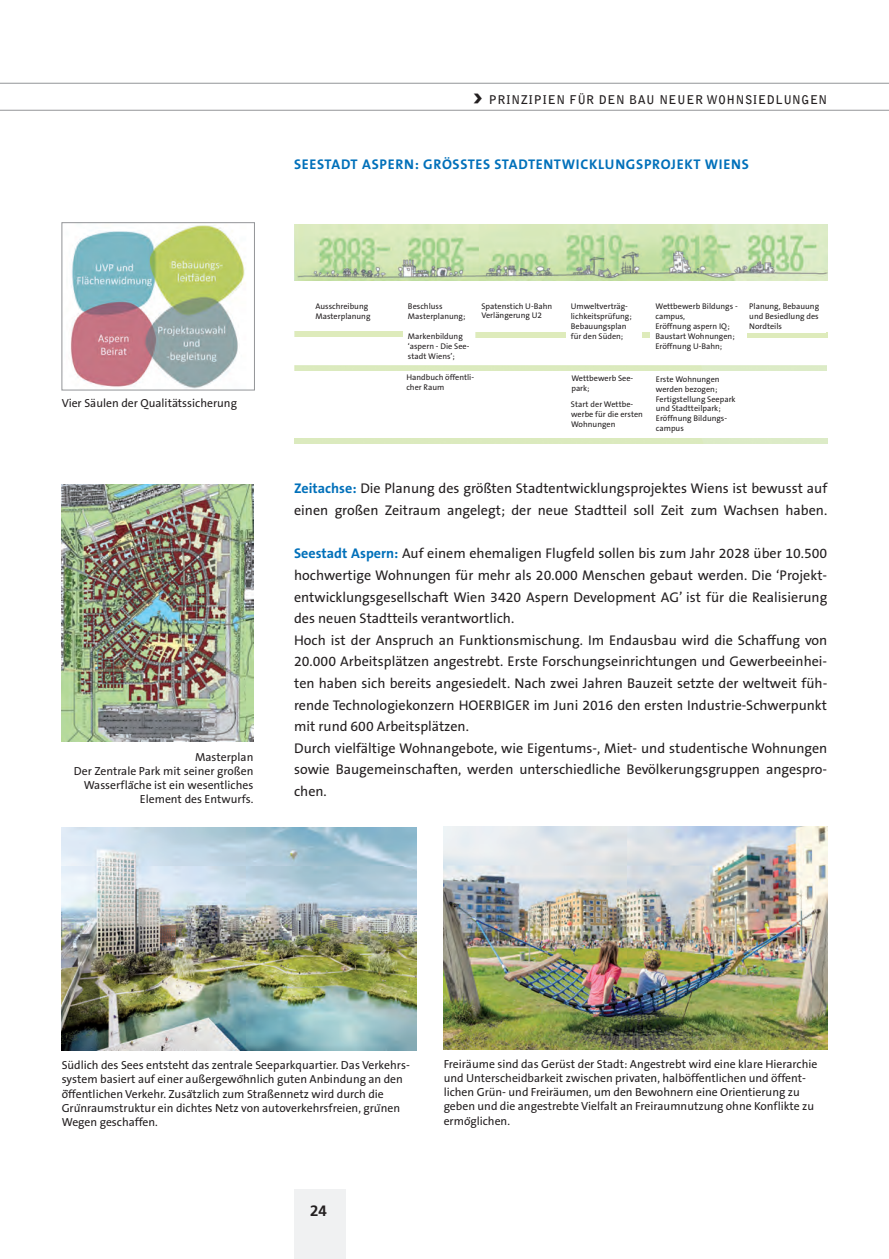
<style>
.page{position:relative;width:889px;height:1259px;background:#fff}
.page>*{position:absolute;margin:0;border:0;box-sizing:border-box;transform-origin:0 0}
.t1{font:900 31.5px "Bell Gothic Std";color:#231f20}
.t2{font:700 15px "Frutiger";color:#231f20}
.t3{font:14.1px/21.6px "The Sans B5 Plain";color:#231f20}
.t4{font:700 14.1px "The Sans B7";letter-spacing:.05em;color:#0070ba}
.t5{font:700 12px "Bell Gothic Std";letter-spacing:.05em;color:#231f20}
.t6{font:11.7px/14.1px "The Sans B5 Plain";color:#231f20}
.t7{font:8.25px/9.9px "The Sans B5 Plain";color:#231f20}
.s1{font-family:"Cambria";font-weight:700}
.s2{font-family:"The Sans B7";font-weight:700;color:#0070ba}
</style>
<div class="page">
<hr style="left:0;top:110px;width:889px;height:1px;background:#939598">
<hr style="left:0;top:83px;width:889px;height:1px;background:#939598">
<div style="left:294px;top:1189px;width:51px;height:70px;background:#f0f1f2"></div>
<img style="left:62px;top:827px;width:354px;height:223px">
<img style="left:295px;top:225px;width:532px;height:55px">
<img style="left:294px;top:331px;width:108px;height:5px">
<img style="left:475px;top:332px;width:90px;height:5px">
<img style="left:70px;top:225px;width:175px;height:163px">
<div style="left:62px;top:222px;width:193px;height:168px;border:1px solid #939598"></div>
<img style="left:443px;top:826px;width:384px;height:223px">
<img style="left:62px;top:484px;width:192px;height:258px">
<h1 class="t1" style="left:472px;top:84px;width:12px">›</h1>
<p class="t5" style="left:489px;top:95px;width:340px">PRINZIPIEN FÜR DEN BAU NEUER WOHNSIEDLUNGEN</p>
<p class="t4" style="left:294px;top:157px;width:456px">SEESTADT ASPERN: GRÖSSTES STADTENTWICKLUNGSPROJEKT WIENS</p>
<p class="t6" style="left:62px;top:396px;width:177px">Vier Säulen der Qualitätssicherung</p>
<p class="t6" style="left:74px;top:750px;width:181px;text-align:right">Masterplan<br>Der Zentrale Park mit seiner großen<br>Wasserfla<span class="s1">̈</span>che ist ein wesentliches<br>Element des Entwurfs.</p>
<p class="t7" style="left:481px;top:301px;width:72px">Spatenstich U-Bahn<br>Verlängerung U2</p>
<p class="t7" style="left:571px;top:302px;width:62px">Umweltverträg&shy;lichkeitsprüfung;<br>Bebauungsplan für den Süden;</p>
<p class="t7" style="left:571px;top:373px;width:63px">Wettbewerb See&shy;park;</p>
<p class="t7" style="left:571px;top:399px;width:74px">Start der Wettbe&shy;werbe für die ersten<br>Wohnungen</p>
<p class="t7" style="left:315px;top:301px;width:57px">Ausschreibung<br>Masterplanung</p>
<p class="t7" style="left:408px;top:302px;width:59px">Beschluss<br>Masterplanung;</p>
<p class="t7" style="left:408px;top:331px;width:63px">Markenbildung ‘aspern - Die See&shy;stadt Wiens’;</p>
<p class="t7" style="left:406px;top:372px;width:69px">Handbuch öffentli&shy;cher Raum</p>
<p class="t7" style="left:655px;top:302px;width:84px">Wettbewerb Bildungs - campus,<br>Eröffnung aspern IQ;<br>Baustart Wohnungen;<br>Eröffnung U-Bahn;</p>
<p class="t7" style="left:656px;top:374px;width:81px">Erste Wohnungen werden bezogen;<br>Fertigstellung Seepark und Stadtteilpark;<br>Eröffnung Bildungs&shy;campus</p>
<p class="t7" style="left:749px;top:301px;width:71px;text-align:justify">Planung, Bebauung und Besiedlung des Nordteils</p>
<p class="t3" style="left:294px;top:478px;width:534px"><span class="s2">Zeitachse:</span> Die Planung des größten Stadtentwicklungsprojektes Wiens ist bewusst auf einen großen Zeitraum angelegt; der neue Stadtteil soll Zeit zum Wachsen haben.</p>
<p class="t3" style="left:294px;top:543px;width:535px"><span class="s2">Seestadt Aspern:</span> Auf einem ehemaligen Flugfeld sollen bis zum Jahr 2028 über 10.500 hochwertige Wohnungen für mehr als 20.000 Menschen gebaut werden. Die ‘Projekt&shy;entwicklungsgesellschaft Wien 3420 Aspern Development AG’ ist für die Realisierung des neuen Stadtteils verantwortlich.<br>Hoch ist der Anspruch an Funktionsmischung. Im Endausbau wird die Schaffung von 20.000 Arbeitsplätzen angestrebt. Erste Forschungseinrichtungen und Gewerbeeinhei&shy;ten haben sich bereits angesiedelt. Nach zwei Jahren Bauzeit setzte der weltweit füh&shy;rende Technologiekonzern HOERBIGER im Juni 2016 den ersten Industrie-Schwerpunkt mit rund 600 Arbeitsplätzen.<br>Durch vielfältige Wohnangebote, wie Eigentums-, Miet- und studentische Wohnungen sowie Baugemeinschaften, werden unterschiedliche Bevölkerungsgruppen angespro&shy;chen.</p>
<p class="t6" style="left:62px;top:1057px;width:350px">Südlich des Sees entsteht das zentrale Seeparkquartier. Das Verkehrs&shy;system basiert auf einer außergewo<span class="s1">̈</span>hnlich guten Anbindung an den ö<span class="s1">̈</span>ffentlichen Verkehr. Zusa<span class="s1">̈</span>tzlich zum Straßennetz wird durch die Gru<span class="s1">̈</span>nraumstruktur ein dichtes Netz von autoverkehrsfreien, gru<span class="s1">̈</span>nen Wegen geschaffen.</p>
<p class="t2" style="left:310px;top:1204px;width:18px">24</p>
<p class="t6" style="left:444px;top:1057px;width:375px">Freiräume sind das Gerüst der Stadt: Angestrebt wird eine klare Hierarchie und Unterscheidbarkeit zwischen privaten, halböffentlichen und öffent&shy;lichen Grün- und Freiräumen, um den Bewohnern eine Orientierung zu geben und die angestrebte Vielfalt an Freiraumnutzung ohne Konflikte zu ermo<span class="s1">̈</span>glichen.</p>
</div>
